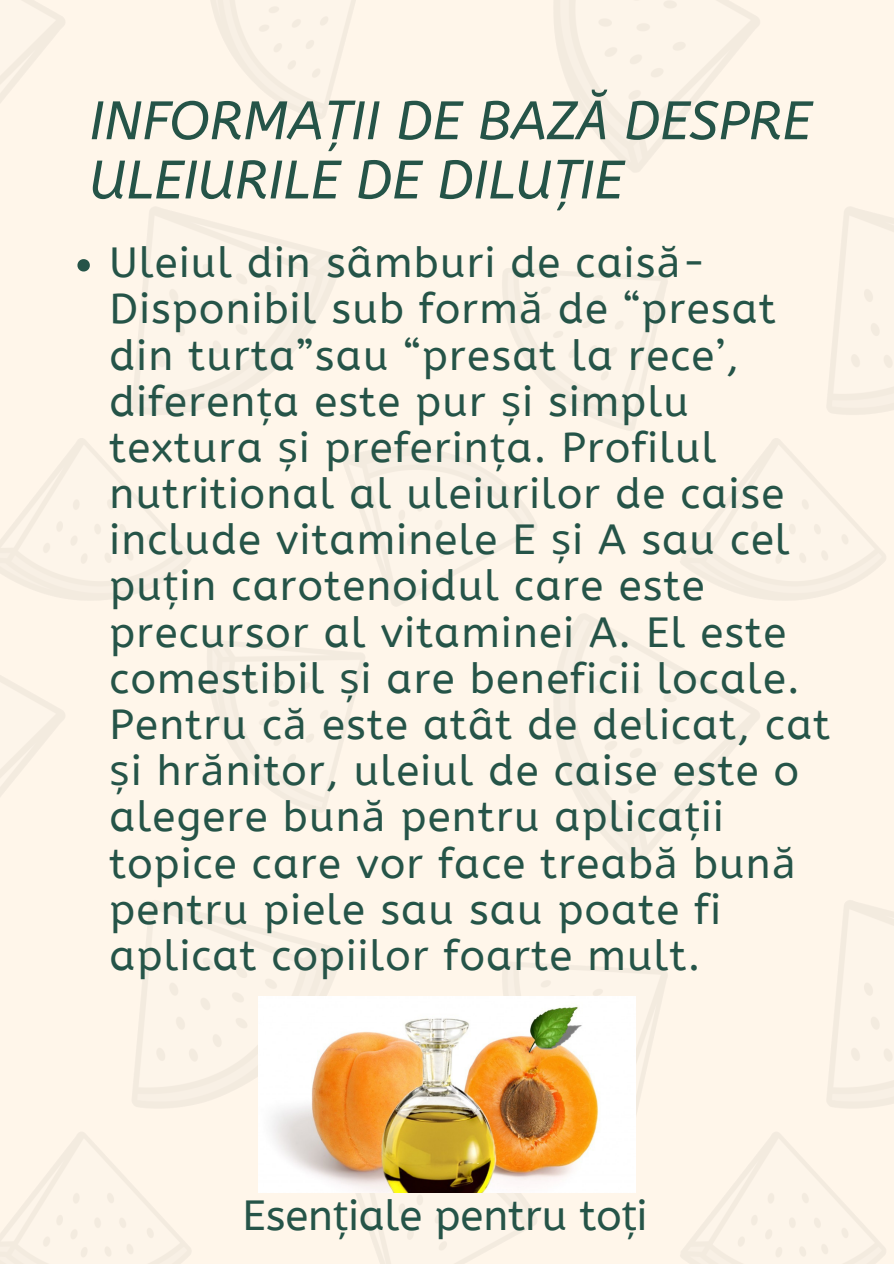
<style>
.page{position:relative;width:894px;height:1264px;background:#fff}
.page>*{position:absolute;margin:0;border:0;box-sizing:border-box;transform-origin:0 0}
.t1{font:italic 54px/59.2px "A Bee Zee";color:#255448}
.t2{font:42px/46.2px "A Bee Zee";letter-spacing:.03em;color:#255448}
.t3{font:42px "A Bee Zee";color:#255448}
.s1{font-family:"Noto Sans"}
</style>
<div class="page">
<img style="left:0;top:0;width:893px;height:1263px">
<svg style="left:77px;top:259px;width:13px;height:12px"></svg>
<img style="left:258px;top:996px;width:377px;height:196px">
<p class="t1" style="left:89px;top:92px;width:723px">INFORMA<span class="s1">Ț</span>II DE BAZ<span class="s1">Ă</span> DESPRE<br>ULEIURILE DE DILU<span class="s1">Ț</span>IE</p>
<p class="t2" style="left:110px;top:240px;width:722px">Uleiul din sâmburi de cais<span class="s1">ă</span>-<br>Disponibil sub form<span class="s1">ă</span> de “presat din turta”sau “presat la rece’, diferen<span class="s1">ț</span>a este pur <span class="s1">ș</span>i simplu textura <span class="s1">ș</span>i preferin<span class="s1">ț</span>a. Profilul nutritional al uleiurilor de caise include vitaminele E <span class="s1">ș</span>i A sau cel pu<span class="s1">ț</span>in carotenoidul care este precursor al vitaminei A. El este comestibil <span class="s1">ș</span>i are beneficii locale.<br>Pentru c<span class="s1">ă</span> este atât de delicat, cat <span class="s1">ș</span>i hr<span class="s1">ă</span>nitor, uleiul de caise este o alegere bun<span class="s1">ă</span> pentru aplica<span class="s1">ț</span>ii topice care vor face treab<span class="s1">ă</span> bun<span class="s1">ă </span>pentru piele sau sau poate fi aplicat copiilor foarte mult.</p>
<p class="t3" style="left:242px;top:1191px;width:406px">Esen<span class="s1">ț</span>iale pentru to<span class="s1">ț</span>i</p>
</div>
